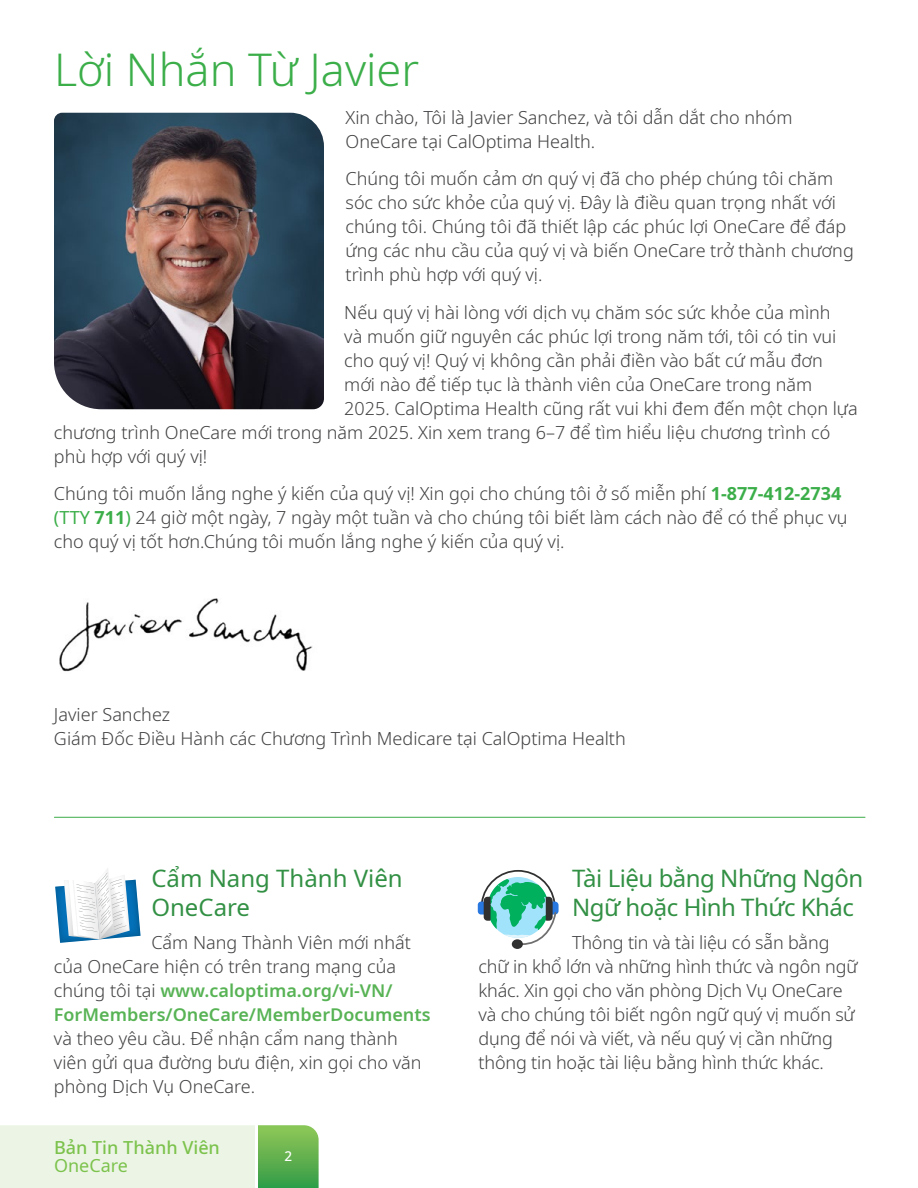
<style>
.page{position:relative;width:918px;height:1188px;background:#fff}
.page>*{position:absolute;margin:0;border:0;box-sizing:border-box;transform-origin:0 0}
.t1{font:300 45px "Noto Sans";color:#3bae49}
.t2{font:24px/28.8px "Noto Sans";letter-spacing:-.02em;color:#329044}
.t3{font:24px/28.8px "Noto Sans";color:#329044}
.t4{font:300 18px/24px "Noto Sans";color:#414042}
.t5{font:500 18px "Noto Sans";color:#7cc24d}
.t6{font:18px "Noto Sans";color:#7cc24d}
.t7{font:500 13.5px "Noto Sans";color:#fff}
.s1{font-weight:700;color:#3bae49}
.s2{font-weight:400;color:#3bae49}
.s3{font-weight:600;color:#58b355}
</style>
<div class="page">
<img style="left:54px;top:113px;width:270px;height:296px">
<img style="left:59px;top:598px;width:254px;height:74px">
<hr style="left:54px;top:817px;width:811px;height:1px;background:#3bae49">
<svg style="left:478px;top:870px;width:81px;height:75px"></svg>
<div style="left:512px;top:939px;width:11px;height:10px;background:#303030;border-radius:50%"></div>
<svg style="left:55px;top:868px;width:86px;height:75px"></svg>
<svg style="left:0;top:1125px;width:319px;height:63px;background:#d2e8c9"></svg>
<h1 class="t1" style="left:54px;top:38px;width:367px">Lời Nhắn Từ Javier</h1>
<p class="t4" style="left:346px;top:106px;width:449px">Xin chào, Tôi là Javier Sanchez, và tôi dẫn dắt cho nhóm<br>OneCare tại CalOptima Health.</p>
<p class="t4" style="left:346px;top:167px;width:510px">Chúng tôi muốn cảm ơn quý vị đã cho phép chúng tôi chăm sóc cho sức khỏe của quý vị. Đây là điều quan trọng nhất với chúng tôi. Chúng tôi đã thiết lập các phúc lợi OneCare để đáp ứng các nhu cầu của quý vị và biến OneCare trở thành chương trình phù hợp với quý vị.</p>
<p class="t4" style="left:344px;top:301px;width:488px">Nếu quý vị hài lòng với dịch vụ chăm sóc sức khỏe của mình</p>
<p class="t4" style="left:344px;top:324px;width:494px">và muốn giữ nguyên các phúc lợi trong năm tới, tôi có tin vui</p>
<p class="t4" style="left:344px;top:348px;width:480px">cho quý vị! Quý vị không cần phải điền vào bất cứ mẫu đơn</p>
<p class="t4" style="left:344px;top:372px;width:470px">mới nào để tiếp tục là thành viên của OneCare trong năm</p>
<p class="t4" style="left:344px;top:396px;width:515px">2025. CalOptima Health cũng rất vui khi đem đến một chọn lựa</p>
<p class="t4" style="left:54px;top:420px;width:778px">chương trình OneCare mới trong năm 2025. Xin xem trang 6–7 để tìm hiểu liệu chương trình có</p>
<p class="t4" style="left:54px;top:444px;width:155px">phù hợp với quý vị!</p>
<p class="t4" style="left:54px;top:482px;width:795px">Chúng tôi muốn lắng nghe ý kiến của quý vị! Xin gọi cho chúng tôi ở số miễn phí <span class="s1">1-877-412-2734 </span><span class="s2">(TTY</span> <span class="s1">711</span><span class="s2">)</span> 24 giờ một ngày, 7 ngày một tuần và cho chúng tôi biết làm cách nào để có thể phục vụ cho quý vị tốt hơn.Chúng tôi muốn lắng nghe ý kiến của quý vị.</p>
<p class="t4" style="left:54px;top:702px;width:573px">Javier Sanchez<br>Giám Đốc Điều Hành các Chương Trình Medicare tại CalOptima Health</p>
<h2 class="t3" style="left:151px;top:865px;width:253px">Cẩm Nang Thành Viên<br>OneCare</h2>
<p class="t4" style="left:54px;top:931px;width:378px;text-indent:98px">Cẩm Nang Thành Viên mới nhất của OneCare hiện có trên trang mạng của chúng tôi tại <span class="s3">www.caloptima.org/vi-VN/ ForMembers/OneCare/MemberDocuments</span></p>
<p class="t4" style="left:54px;top:1027px;width:369px">và theo yêu cầu. Để nhận cẩm nang thành viên gửi qua đường bưu điện, xin gọi cho văn phòng Dịch Vụ OneCare.</p>
<p class="t5" style="left:54px;top:1135px;width:167px">Bản Tin Thành Viên</p>
<p class="t6" style="left:54px;top:1153px;width:76px">OneCare</p>
<p class="t7" style="left:284px;top:1147px;width:9px">2</p>
<h2 class="t2" style="left:572px;top:865px;width:293px">Tài Liệu bằng Những Ngôn<br>Ngữ hoặc Hình Thức Khác</h2>
<p class="t4" style="left:479px;top:931px;width:381px;text-indent:94px">Thông tin và tài liệu có sẵn bằng chữ in khổ lớn và những hình thức và ngôn ngữ khác. Xin gọi cho văn phòng Dịch Vụ OneCare và cho chúng tôi biết ngôn ngữ quý vị muốn sử dụng để nói và viết, và nếu quý vị cần những thông tin hoặc tài liệu bằng hình thức khác.</p>
</div>
